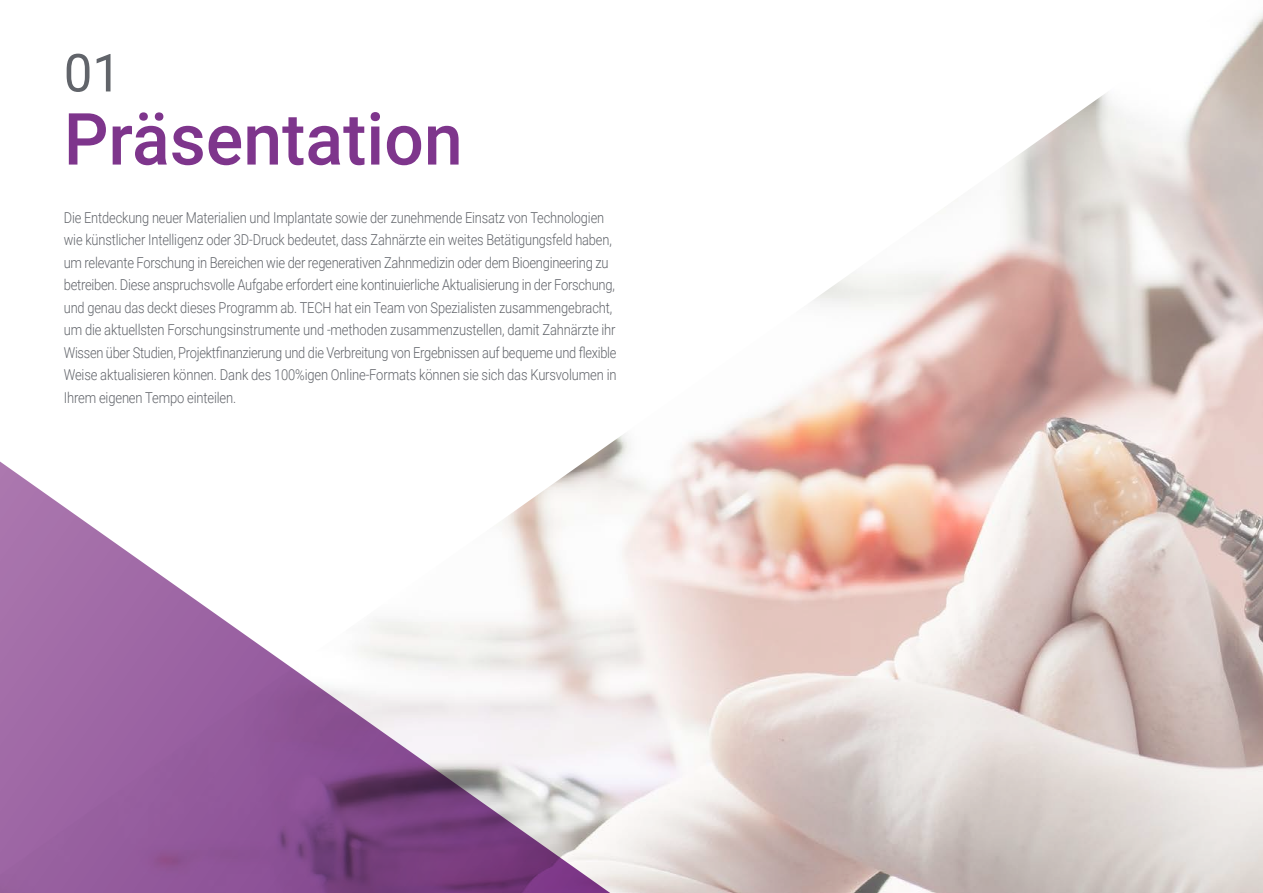
<style>
.page{position:relative;width:1263px;height:893px;background:#fff}
.page>*{position:absolute;margin:0;border:0;box-sizing:border-box;transform-origin:0 0}
.t1{font:500 72px "Roboto";color:#7e358c}
.t2{font:52.5px "Roboto";color:#61646a}
.t3{font:300 15px/22.5px "Roboto";letter-spacing:-.01em;color:#61646a;scale:.86 1}
</style>
<div class="page">
<img style="left:607px;top:12px;width:656px;height:881px">
<svg style="left:0;top:446px;width:640px;height:447px"></svg>
<h2 class="t2" style="left:64px;top:36px;width:59px">01</h2>
<h1 class="t1" style="left:64px;top:89px;width:400px">Präsentation</h1>
<p class="t3" style="left:64px;top:205px;width:644px">Die Entdeckung neuer Materialien und Implantate sowie der zunehmende Einsatz von Technologien wie künstlicher Intelligenz oder 3D-Druck bedeutet, dass Zahnärzte ein weites Betätigungsfeld haben, um relevante Forschung in Bereichen wie der regenerativen Zahnmedizin oder dem Bioengineering zu betreiben. Diese anspruchsvolle Aufgabe erfordert eine kontinuierliche Aktualisierung in der Forschung, und genau das deckt dieses Programm ab. TECH hat ein Team von Spezialisten zusammengebracht, um die aktuellsten Forschungsinstrumente und -methoden zusammenzustellen, damit Zahnärzte ihr Wissen über Studien, Projektfinanzierung und die Verbreitung von Ergebnissen auf bequeme und flexible Weise aktualisieren können. Dank des 100%igen Online-Formats können sie sich das Kursvolumen in Ihrem eigenen Tempo einteilen.</p>
</div>
